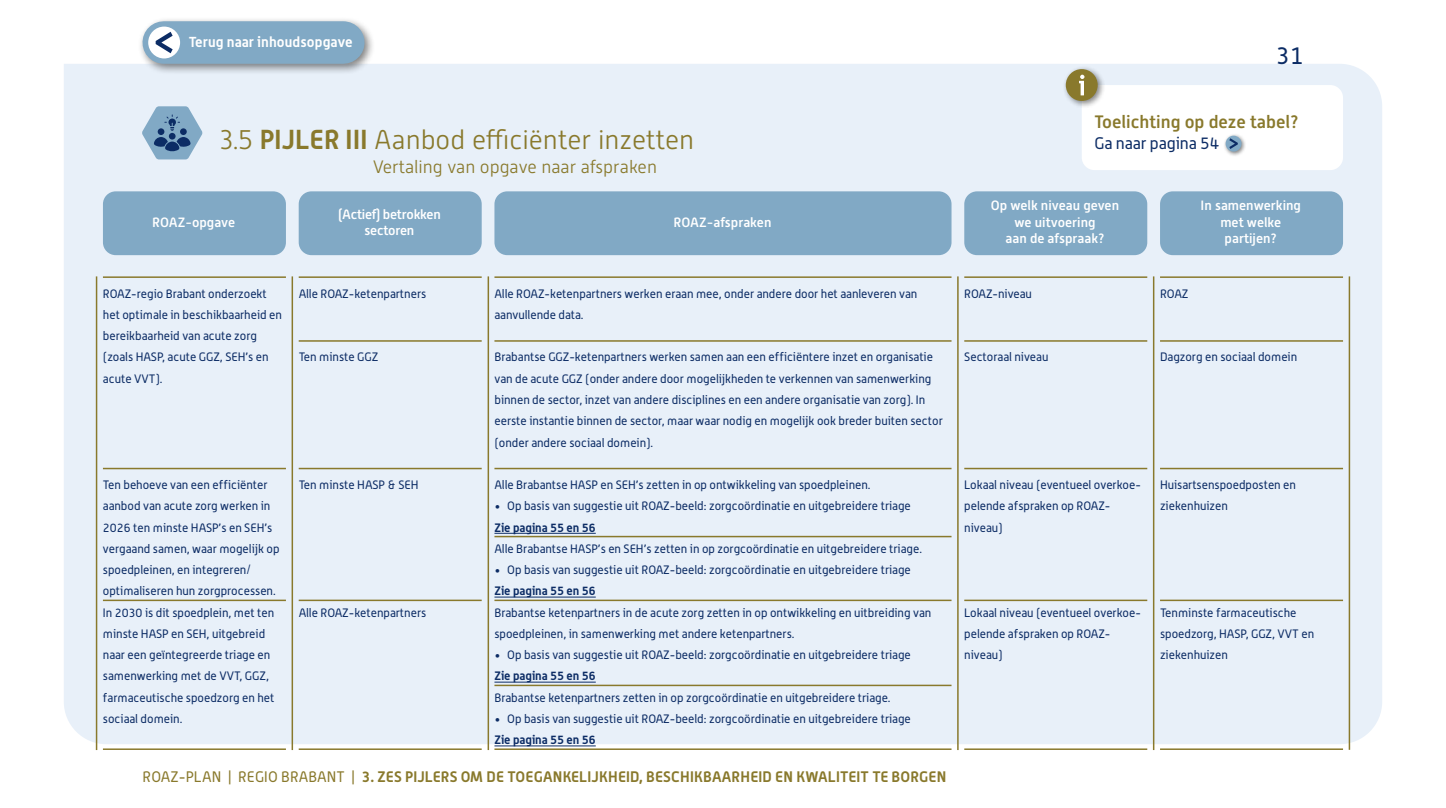
<style>
.page{position:relative;width:1446px;height:808px;background:#fff}
.page>*{position:absolute;margin:0;border:0;box-sizing:border-box;transform-origin:0 0}
.t1{font:300 27px "Alwyn New";color:#89792c}
.t2{font:24px "Alwyn";color:#0c2c65}
.t3{font:300 18px "Alwyn New";color:#89792c}
.t4{font:500 18px "Alwyn New";color:#89792c}
.t5{font:16.5px "Alwyn";color:#0c2c65}
.t6{font:700 15px "Alwyn";letter-spacing:.015em;color:#89792c}
.t7{font:700 14.25px "Alwyn";letter-spacing:.01em;color:#fff}
.t8{font:500 13.5px/16.5px "Alwyn New";color:#fff;text-align:center}
.t9{font:500 13.5px/16.5px "Alwyn New";letter-spacing:-.02em;color:#fff;text-align:center}
.t10{font:12px/21.3px "Alwyn";color:#0c2c65}
.t11{font:700 12px "Alwyn";color:#0c2c65}
.s1{font-family:"Alwyn";font-weight:700}
.s2{font-weight:400}
</style>
<div class="page">
<div style="left:64px;top:64px;width:1318px;height:680px;background:#e8f0f9"></div>
<hr style="left:103px;top:276px;width:183px;height:2px;background:#89792c">
<hr style="left:103px;top:468px;width:183px;height:1px;background:#89792c">
<hr style="left:103px;top:600px;width:183px;height:1px;background:#89792c">
<hr style="left:103px;top:748px;width:183px;height:2px;background:#89792c">
<hr style="left:299px;top:276px;width:183px;height:2px;background:#89792c">
<hr style="left:299px;top:340px;width:183px;height:2px;background:#89792c">
<hr style="left:299px;top:468px;width:183px;height:1px;background:#89792c">
<hr style="left:299px;top:600px;width:183px;height:1px;background:#89792c">
<hr style="left:299px;top:748px;width:183px;height:2px;background:#89792c">
<hr style="left:494px;top:276px;width:457px;height:2px;background:#89792c">
<hr style="left:494px;top:340px;width:457px;height:2px;background:#89792c">
<hr style="left:494px;top:468px;width:457px;height:1px;background:#89792c">
<hr style="left:494px;top:536px;width:457px;height:1px;background:#89792c">
<hr style="left:494px;top:533px;width:102px;height:1px;background:#0c2c65">
<hr style="left:494px;top:600px;width:457px;height:1px;background:#89792c">
<hr style="left:494px;top:597px;width:102px;height:1px;background:#0c2c65">
<hr style="left:494px;top:685px;width:457px;height:1px;background:#89792c">
<hr style="left:494px;top:682px;width:102px;height:1px;background:#0c2c65">
<hr style="left:494px;top:748px;width:457px;height:2px;background:#89792c">
<hr style="left:494px;top:746px;width:102px;height:1px;background:#0c2c65">
<hr style="left:964px;top:276px;width:183px;height:2px;background:#89792c">
<hr style="left:964px;top:340px;width:183px;height:2px;background:#89792c">
<hr style="left:964px;top:468px;width:183px;height:1px;background:#89792c">
<hr style="left:964px;top:600px;width:183px;height:1px;background:#89792c">
<hr style="left:964px;top:748px;width:183px;height:2px;background:#89792c">
<hr style="left:1160px;top:276px;width:183px;height:2px;background:#89792c">
<hr style="left:1160px;top:340px;width:183px;height:2px;background:#89792c">
<hr style="left:1160px;top:468px;width:183px;height:1px;background:#89792c">
<hr style="left:1160px;top:600px;width:183px;height:1px;background:#89792c">
<hr style="left:1160px;top:748px;width:183px;height:2px;background:#89792c">
<hr style="left:292px;top:276px;width:1px;height:474px;background:#89792c">
<hr style="left:96px;top:276px;width:1px;height:474px;background:#89792c">
<hr style="left:487px;top:276px;width:2px;height:474px;background:#89792c">
<hr style="left:957px;top:276px;width:1px;height:474px;background:#89792c">
<hr style="left:1153px;top:276px;width:1px;height:474px;background:#89792c">
<hr style="left:1348px;top:276px;width:2px;height:474px;background:#89792c">
<svg style="left:142px;top:106px;width:60px;height:53px;background:#88a7c3"></svg>
<div style="left:138px;top:17px;width:237px;height:58px;background:#000;opacity:.5"></div>
<div style="left:164px;top:21px;width:179px;height:43px;background:#81a9c5"></div>
<div style="left:148px;top:27px;width:32px;height:31px;background:#fff;border-radius:50%"></div>
<svg style="left:156px;top:32px;width:17px;height:21px"></svg>
<div style="left:103px;top:191px;width:183px;height:64px;background:#81a9c5;border-radius:13px"></div>
<div style="left:964px;top:191px;width:183px;height:64px;background:#81a9c5;border-radius:13px"></div>
<div style="left:1160px;top:191px;width:183px;height:64px;background:#81a9c5;border-radius:13px"></div>
<div style="left:494px;top:191px;width:457px;height:64px;background:#81a9c5;border-radius:13px"></div>
<div style="left:299px;top:191px;width:183px;height:64px;background:#81a9c5;border-radius:13px"></div>
<div style="left:1062px;top:66px;width:44px;height:43px;background:#000;opacity:.5"></div>
<div style="left:1066px;top:69px;width:31px;height:32px;background:#89792c;border-radius:50%"></div>
<svg style="left:1079px;top:75px;width:264px;height:95px"></svg>
<p class="t7" style="left:189px;top:33px;width:166px">Terug naar inhoudsopgave</p>
<h2 class="t2" style="left:1276px;top:41px;width:29px">31</h2>
<h3 class="t4" style="left:1094px;top:111px;width:206px">Toelichting op deze tabel?</h3>
<h1 class="t1" style="left:220px;top:125px;width:475px">3.5 <span class="s1">PIJLER III</span> Aanbod efficiënter inzetten</h1>
<h3 class="t5" style="left:1094px;top:133px;width:126px">Ga naar pagina 54</h3>
<h3 class="t3" style="left:373px;top:157px;width:286px">Vertaling van opgave naar afspraken</h3>
<p class="t8" style="left:152px;top:214px;width:84px">ROAZ-opgave</p>
<p class="t9" style="left:338px;top:206px;width:104px">(Actief) betrokken sectoren</p>
<p class="t10" style="left:103px;top:282px;width:180px">ROAZ-regio Brabant onderzoekt het optimale in beschikbaarheid en bereikbaarheid van acute zorg (zoals HASP, acute GGZ, SEH’s en acute VVT).</p>
<p class="t10" style="left:299px;top:282px;width:129px">Alle ROAZ-ketenpartners</p>
<p class="t10" style="left:299px;top:346px;width:81px">Ten minste GGZ</p>
<p class="t10" style="left:103px;top:474px;width:178px">Ten behoeve van een efficiënter aanbod van acute zorg werken in<br>2026 ten minste HASP’s en SEH’s vergaand samen, waar mogelijk op spoedpleinen, en integreren/ optimaliseren hun zorgprocessen.<br>In 2030 is dit spoedplein, met ten minste HASP en SEH, uitgebreid naar een geïntegreerde triage en samenwerking met de VVT, GGZ, farmaceutische spoedzorg en het sociaal domein.</p>
<p class="t10" style="left:299px;top:474px;width:121px">Ten minste HASP &amp; SEH</p>
<p class="t10" style="left:299px;top:601px;width:129px">Alle ROAZ-ketenpartners</p>
<p class="t8" style="left:673px;top:214px;width:99px">ROAZ-afspraken</p>
<p class="t10" style="left:494px;top:282px;width:424px">Alle ROAZ-ketenpartners werken eraan mee, onder andere door het aanleveren van aanvullende data.</p>
<p class="t10" style="left:494px;top:346px;width:450px">Brabantse GGZ-ketenpartners werken samen aan een efficiëntere inzet en organisatie van de acute GGZ (onder andere door mogelijkheden te verkennen van samenwerking binnen de sector, inzet van andere disciplines en een andere organisatie van zorg). In eerste instantie binnen de sector, maar waar nodig en mogelijk ook breder buiten sector (onder andere sociaal domein).</p>
<p class="t10" style="left:494px;top:474px;width:378px">Alle Brabantse HASP en SEH’s zetten in op ontwikkeling van spoedpleinen.</p>
<p class="t10" style="left:494px;top:495px;width:418px">• Op basis van suggestie uit ROAZ-beeld: zorgcoördinatie en uitgebreidere triage</p>
<p class="t11" style="left:494px;top:520px;width:103px">Zie pagina 55 en 56</p>
<p class="t10" style="left:494px;top:538px;width:429px">Alle Brabantse HASP’s en SEH’s zetten in op zorgcoördinatie en uitgebreidere triage.</p>
<p class="t10" style="left:494px;top:559px;width:418px">• Op basis van suggestie uit ROAZ-beeld: zorgcoördinatie en uitgebreidere triage</p>
<p class="t11" style="left:494px;top:584px;width:103px">Zie pagina 55 en 56</p>
<p class="t10" style="left:494px;top:601px;width:438px">Brabantse ketenpartners in de acute zorg zetten in op ontwikkeling en uitbreiding van spoedpleinen, in samenwerking met andere ketenpartners.</p>
<p class="t10" style="left:494px;top:644px;width:418px">• Op basis van suggestie uit ROAZ-beeld: zorgcoördinatie en uitgebreidere triage</p>
<p class="t11" style="left:494px;top:669px;width:103px">Zie pagina 55 en 56</p>
<p class="t10" style="left:494px;top:686px;width:398px">Brabantse ketenpartners zetten in op zorgcoördinatie en uitgebreidere triage.</p>
<p class="t10" style="left:494px;top:708px;width:418px">• Op basis van suggestie uit ROAZ-beeld: zorgcoördinatie en uitgebreidere triage</p>
<p class="t11" style="left:494px;top:732px;width:103px">Zie pagina 55 en 56</p>
<p class="t6" style="left:143px;top:767px;width:805px"><span class="s2">ROAZ-PLAN | REGIO BRABANT |</span> 3. ZES PIJLERS OM DE TOEGANKELIJKHEID, BESCHIKBAARHEID EN KWALITEIT TE BORGEN</p>
<p class="t8" style="left:991px;top:197px;width:130px">Op welk niveau geven we uitvoering<br>aan de afspraak?</p>
<p class="t8" style="left:1200px;top:197px;width:102px">In samenwerking met welke partijen?</p>
<p class="t10" style="left:964px;top:282px;width:69px">ROAZ-niveau</p>
<p class="t10" style="left:964px;top:346px;width:86px">Sectoraal niveau</p>
<p class="t10" style="left:1160px;top:282px;width:30px">ROAZ</p>
<p class="t10" style="left:1160px;top:346px;width:139px">Dagzorg en sociaal domein</p>
<p class="t10" style="left:964px;top:474px;width:178px">Lokaal niveau (eventueel overkoe&shy;pelende afspraken op ROAZ&shy;niveau)</p>
<p class="t10" style="left:1160px;top:474px;width:137px">Huisartsenspoedposten en ziekenhuizen</p>
<p class="t10" style="left:964px;top:601px;width:178px">Lokaal niveau (eventueel overkoe&shy;pelende afspraken op ROAZ&shy;niveau)</p>
<p class="t10" style="left:1160px;top:601px;width:156px">Tenminste farmaceutische spoedzorg, HASP, GGZ, VVT en ziekenhuizen</p>
</div>
